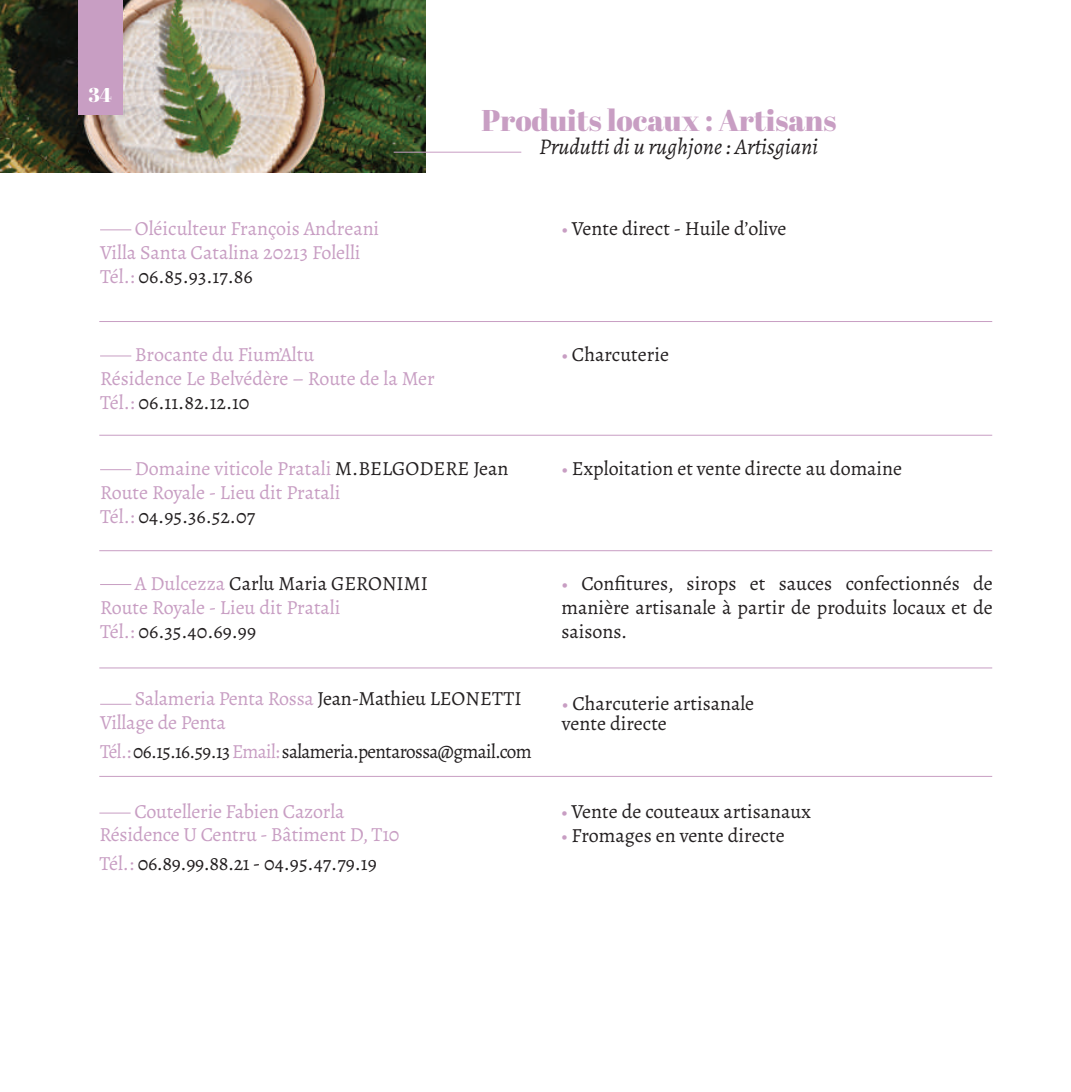
<style>
.page{position:relative;width:1071px;height:1092px;background:#fff}
.page>*{position:absolute;margin:0;border:0;box-sizing:border-box;transform-origin:0 0}
.t1{font:30px "Abril Fatface";color:#c89ec3}
.t2{font:italic 22.5px "Alegreya";color:#231f20}
.t3{font:20px/24px "Alegreya";color:#c89ec3}
.t4{font:20px/24px "Alegreya";color:#231f20;text-align:justify}
.t5{font:20px "Alegreya";letter-spacing:-.03em;color:#231f20;scale:.96 1}
.t6{font:20px "Abril Fatface";color:#fff}
.s1{color:#231f20}
.s2{color:#c89ec3}
</style>
<div class="page">
<img style="left:0;top:0;width:425px;height:173px">
<hr style="left:100px;top:229px;width:31px;height:1px;background:#c89ec3">
<hr style="left:100px;top:355px;width:31px;height:1px;background:#c89ec3">
<hr style="left:100px;top:469px;width:31px;height:1px;background:#c89ec3">
<hr style="left:100px;top:584px;width:31px;height:1px;background:#c89ec3">
<hr style="left:99px;top:321px;width:892px;height:1px;background:#c89ec3">
<hr style="left:99px;top:435px;width:892px;height:1px;background:#c89ec3">
<hr style="left:99px;top:550px;width:892px;height:1px;background:#c89ec3">
<hr style="left:99px;top:667px;width:892px;height:1px;background:#c89ec3">
<hr style="left:99px;top:776px;width:892px;height:1px;background:#c89ec3">
<hr style="left:100px;top:703px;width:31px;height:1px;background:#c89ec3">
<hr style="left:99px;top:812px;width:32px;height:1px;background:#c89ec3">
<hr style="left:393px;top:152px;width:128px;height:1px;background:#c89ec3">
<div style="left:78px;top:0;width:44px;height:114px;background:#c89ec3"></div>
<p class="t6" style="left:88px;top:81px;width:25px">34</p>
<h1 class="t1" style="left:481px;top:99px;width:356px">Produits locaux : Artisans</h1>
<p class="t2" style="left:539px;top:132px;width:280px">Prudutti di u rughjone : Artisgiani</p>
<p class="t3" style="left:100px;top:216px;width:280px;text-indent:35px">Oléiculteur François Andreani<br>Villa Santa Catalina 20213 Folelli<br>Tél. : <span class="s1">06. 85.93.17. 86</span></p>
<p class="t4" style="left:561px;top:216px;width:226px"><span class="s2">•</span> Vente direct - Huile d’olive</p>
<p class="t3" style="left:100px;top:342px;width:336px;text-indent:35px">Brocante du Fium’Altu<br>Résidence Le Belvédère – Route de la Mer<br>Tél. : <span class="s1">06.11. 82.12.10</span></p>
<p class="t4" style="left:561px;top:342px;width:109px"><span class="s2">•</span> Charcuterie</p>
<p class="t3" style="left:100px;top:456px;width:409px;text-indent:35px">Domaine viticole Pratali <span class="s1">M. BELGODERE Jean<br></span>Route Royale - Lieu dit Pratali<br>Tél. : <span class="s1">04.95.36.52.07</span></p>
<p class="t4" style="left:561px;top:456px;width:342px"><span class="s2">•</span> Exploitation et vente directe au domaine</p>
<p class="t3" style="left:100px;top:571px;width:329px;text-indent:35px">A Dulcezza <span class="s1">Carlu Maria GERONIMI<br></span>Route Royale - Lieu dit Pratali<br>Tél. : <span class="s1">06.35.40. 69.99</span></p>
<p class="t4" style="left:561px;top:571px;width:433px"><span class="s2">•</span> Confitures, sirops et sauces confectionnés de manière artisanale à partir de produits locaux et de saisons.</p>
<p class="t3" style="left:100px;top:685px;width:423px;text-indent:35px">Salameria Penta Rossa <span class="s1">Jean-Mathieu LEONETTI<br></span>Village de Penta</p>
<p class="t5" style="left:100px;top:738px;width:451px"><span class="s2">Tél. :</span> 06. 15. 16. 59. 13 <span class="s2">Email:</span> salameria.pentarossa@gmail.com</p>
<p class="t3" style="left:99px;top:800px;width:301px;line-height:22.5px;text-indent:35px">Coutellerie Fabien Cazorla<br>Résidence U Centru - Bâtiment D, T10</p>
<p class="t4" style="left:99px;top:851px;width:279px"><span class="s2">Tél. :</span> 06.89.99.88.21 - 04.95.47.79.19</p>
<p class="t4" style="left:562px;top:692px;width:194px;line-height:20px"><span class="s2">•</span> Charcuterie artisanale vente directe</p>
<p class="t4" style="left:561px;top:799px;width:251px"><span class="s2">•</span> Vente de couteaux artisanaux</p>
<p class="t4" style="left:561px;top:823px;width:225px"><span class="s2">•</span> Fromages en vente directe</p>
</div>
